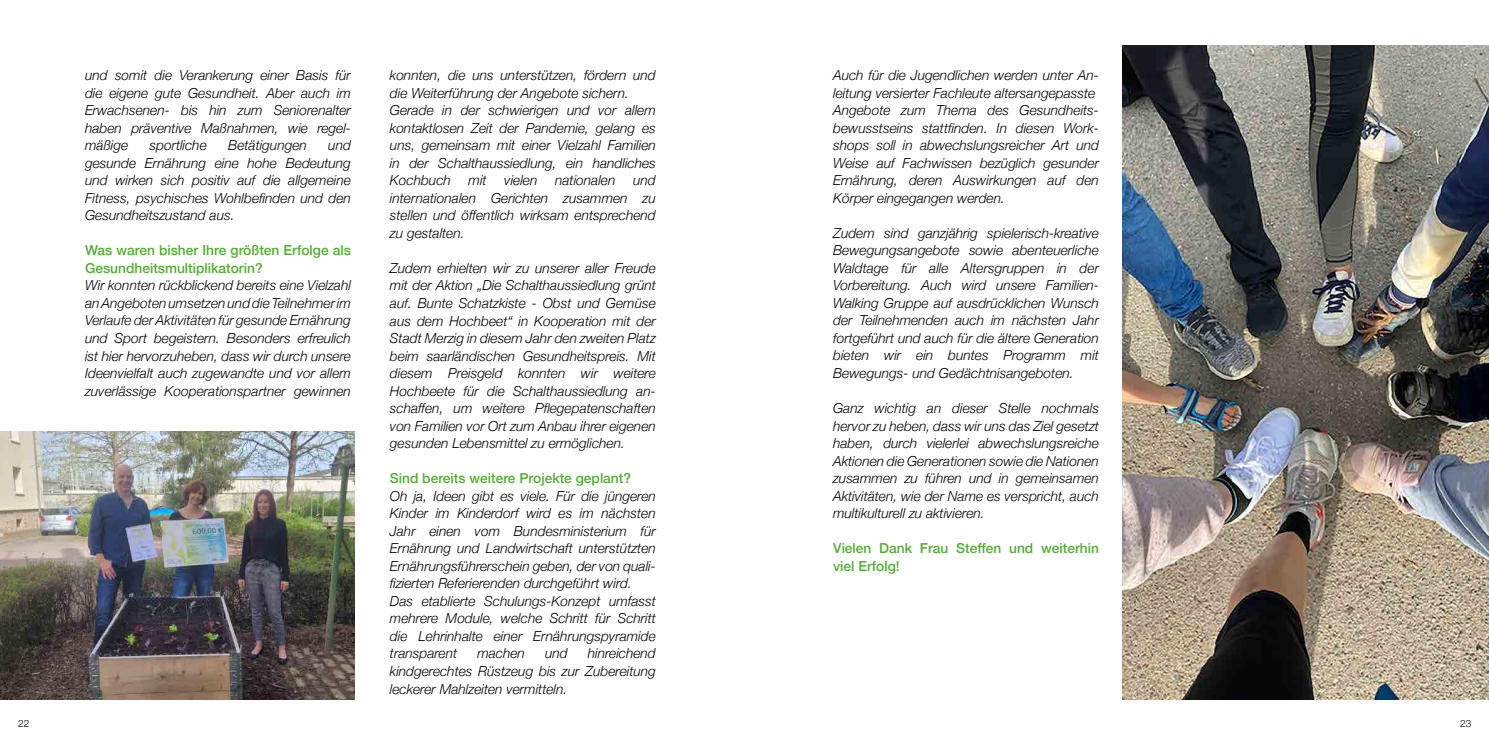
<style>
.page{position:relative;width:1489px;height:745px;background:#fff}
.page>*{position:absolute;margin:0;border:0;box-sizing:border-box;transform-origin:0 0}
.t1{font:italic 300 13.75px/17.5px "Helvetica Neue";color:#000;text-align:justify}
.t2{font:500 13.75px/17.5px "Helvetica Neue";color:#52ae32}
.t3{font:300 10px "Helvetica Neue";color:#000}
</style>
<div class="page">
<img style="left:1122px;top:45px;width:366px;height:654px">
<img style="left:0;top:431px;width:354px;height:268px">
<p class="t1" style="left:85px;top:65px;width:267px">und somit die Verankerung einer Basis für die eigene gute Gesundheit. Aber auch im Erwachsenen- bis hin zum Seniorenalter haben präventive Maßnahmen, wie regel&shy;mäßige</p>
<p class="t1" style="left:85px;top:135px;width:267px;text-indent:243px">und gesunde Ernährung eine hohe Bedeutung und wirken sich positiv auf die allgemeine Fitness, psychisches Wohlbefinden und den Gesundheitszustand aus.</p>
<p class="t2" style="left:85px;top:240px;width:267px">Was waren bisher Ihre größten Erfolge als<br>Gesundheitsmultiplikatorin?</p>
<p class="t1" style="left:85px;top:276px;width:267px">Wir konnten rückblickend bereits eine Vielzahl an Angeboten umsetzen und die Teilnehmer im Verlaufe der Aktivitäten für gesunde Ernährung und Sport begeistern. Besonders erfreulich ist hier hervorzuheben, dass wir durch unsere Ideenvielfalt auch zugewandte und vor allem zuverlässige Kooperationspartner gewinnen</p>
<p class="t1" style="left:149px;top:135px;width:59px">sportliche</p>
<p class="t1" style="left:228px;top:135px;width:80px">Betätigungen</p>
<p class="t1" style="left:390px;top:66px;width:267px;text-align:left">konnten, die uns unterstützen, fördern und die Weiterführung der Angebote sichern.<br>Gerade in der schwierigen und vor allem kontaktlosen Zeit der Pandemie, gelang es uns, gemeinsam mit einer Vielzahl Familien in der Schalthaussiedlung, ein handliches Kochbuch</p>
<p class="t1" style="left:390px;top:171px;width:267px;text-indent:243px">und internationalen Gerichten zusammen zu stellen und öffentlich wirksam entsprechend zu gestalten.</p>
<p class="t1" style="left:390px;top:258px;width:267px">Zudem erhielten wir zu unserer aller Freude mit der Aktion „Die Schalthaussiedlung grünt auf. Bunte Schatzkiste - Obst und Gemüse aus dem Hochbeet“ in Kooperation mit der Stadt Merzig in diesem Jahr den zweiten Platz beim saarländischen Gesundheitspreis. Mit diesem Preisgeld konnten wir weitere Hochbeete für die Schalthaussiedlung an&shy;schaffen, um weitere Pflegepatenschaften von Familien vor Ort zum Anbau ihrer eigenen gesunden Lebensmittel zu ermöglichen.</p>
<p class="t2" style="left:390px;top:468px;width:242px">Sind bereits weitere Projekte geplant?</p>
<p class="t1" style="left:390px;top:486px;width:267px;text-align:left">Oh ja, Ideen gibt es viele. Für die jüngeren Kinder im Kinderdorf wird es im nächsten Jahr einen vom Bundesministerium für Ernährung und Landwirtschaft unterstützten Ernährungsführerschein geben, der von quali&shy;fizierten Referierenden durchgeführt wird.<br>Das etablierte Schulungs-Konzept umfasst mehrere Module, welche Schritt für Schritt die Lehrinhalte einer Ernährungspyramide transparent</p>
<p class="t1" style="left:468px;top:171px;width:20px">mit</p>
<p class="t1" style="left:504px;top:171px;width:35px">vielen</p>
<p class="t1" style="left:555px;top:171px;width:62px">nationalen</p>
<p class="t1" style="left:390px;top:643px;width:267px;text-indent:198px">hinreichend kindgerechtes Rüstzeug bis zur Zubereitung leckerer Mahlzeiten vermitteln.</p>
<p class="t1" style="left:477px;top:643px;width:49px">machen</p>
<p class="t1" style="left:545px;top:643px;width:24px">und</p>
<p class="t1" style="left:833px;top:65px;width:267px;text-align:left">Auch für die Jugendlichen werden unter An&shy;leitung versierter Fachleute altersangepasste Angebote zum Thema des Gesundheits&shy;bewusstseins stattfinden. In diesen Work&shy;shops soll in abwechslungsreicher Art und Weise auf Fachwissen bezüglich gesunder Ernährung, deren Auswirkungen auf den Körper eingegangen werden.</p>
<p class="t1" style="left:833px;top:223px;width:267px">Zudem sind ganzjährig spielerisch-kreative Bewegungsangebote sowie abenteuerliche Waldtage für alle Altersgruppen in der Vorbereitung. Auch wird unsere Familien-Walking Gruppe auf ausdrücklichen Wunsch der Teilnehmenden auch im nächsten Jahr fortgeführt und auch für die ältere Generation bieten wir ein buntes Programm mit Bewegungs- und Gedächtnisangeboten.</p>
<p class="t1" style="left:833px;top:398px;width:267px">Ganz wichtig an dieser Stelle nochmals hervor zu heben, dass wir uns das Ziel gesetzt haben, durch vielerlei abwechslungsreiche Aktionen die Generationen sowie die Nationen zusammen zu führen und in gemeinsamen Aktivitäten, wie der Name es verspricht, auch multikulturell zu aktivieren.</p>
<p class="t2" style="left:833px;top:538px;width:267px">Vielen Dank Frau Steffen und weiterhin viel Erfolg!</p>
<p class="t3" style="left:18px;top:715px;width:13px">22</p>
<p class="t3" style="left:1459px;top:715px;width:13px">23</p>
</div>
